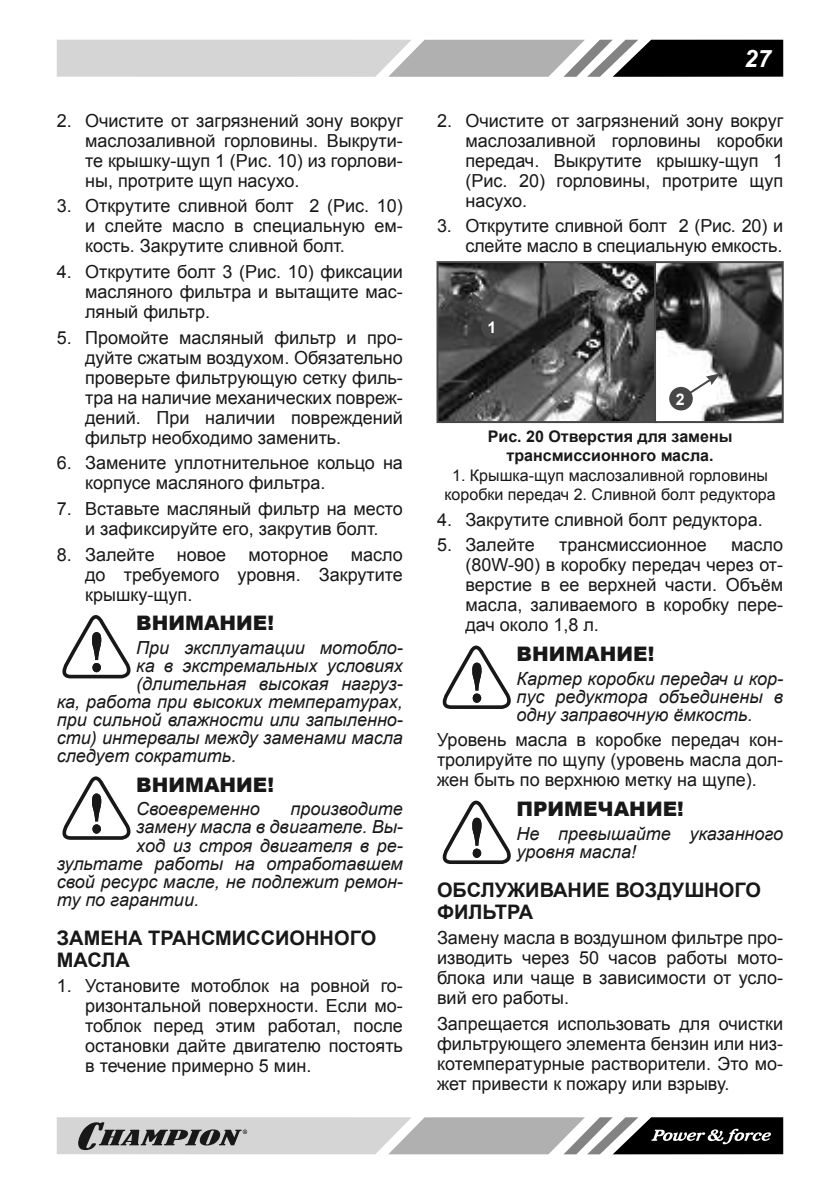
<style>
.page{position:relative;width:840px;height:1191px;background:#fff}
.page>*{position:absolute;margin:0;border:0;box-sizing:border-box;transform-origin:0 0}
.t1{font:italic 700 24px "Arial";color:#fff}
.t2{font:700 20px/22px "Arial";color:#181818}
.t3{font:900 20px "Arial";color:#181818}
.t4{font:18px/20px "Arial";color:#181818;text-align:justify}
.t5{font:italic 18px/18px "Arial";color:#181818;text-align:justify}
.t6{font:16px/19.2px "Arial";color:#181818;text-align:center}
.t7{font:700 16px/19.2px "Arial";color:#181818;text-align:center}
.t8{font:700 16px "Arial";color:#fff}
</style>
<div class="page">
<svg style="left:57px;top:40px;width:725px;height:37px;background:#a1a1a1"></svg>
<svg style="left:57px;top:1117px;width:725px;height:37px;background:#9b9b9b"></svg>
<svg style="left:62px;top:615px;width:69px;height:63px"></svg>
<svg style="left:62px;top:776px;width:69px;height:64px"></svg>
<img style="left:439px;top:264px;width:341px;height:156px">
<div style="left:436px;top:261px;width:220px;height:162px;border:2px solid #474747"></div>
<div style="left:481px;top:315px;width:23px;height:24px;background:#474747;border-radius:50%"></div>
<div style="left:653px;top:261px;width:130px;height:162px;border:2px solid #474747"></div>
<div style="left:668px;top:387px;width:24px;height:23px;background:#474747;border-radius:50%"></div>
<svg style="left:471px;top:292px;width:19px;height:30px"></svg>
<svg style="left:680px;top:373px;width:40px;height:26px"></svg>
<svg style="left:442px;top:645px;width:69px;height:64px"></svg>
<svg style="left:442px;top:800px;width:69px;height:64px"></svg>
<p class="t4" style="left:85px;top:110px;width:319px;text-indent:-28px">2. Очистите от загрязнений зону вокруг маслозаливной горловины. Выкрути&shy;те крышку-щуп 1 (Рис. 10) из горлови&shy;ны, протрите щуп насухо.</p>
<p class="t4" style="left:85px;top:196px;width:319px;text-indent:-28px">3. Открутите сливной болт 2 (Рис. 10) и слейте масло в специальную ем&shy;кость. Закрутите сливной болт.</p>
<p class="t4" style="left:85px;top:262px;width:319px;text-indent:-28px">4. Открутите болт 3 (Рис. 10) фиксации масляного фильтра и вытащите мас&shy;ляный фильтр.</p>
<p class="t4" style="left:85px;top:327px;width:319px;text-indent:-28px">5. Промойте масляный фильтр и про&shy;дуйте сжатым воздухом. Обязательно проверьте фильтрующую сетку филь&shy;тра на наличие механических повреж&shy;дений. При наличии повреждений фильтр необходимо заменить.</p>
<p class="t4" style="left:85px;top:453px;width:319px;text-indent:-28px">6. Замените уплотнительное кольцо на корпусе масляного фильтра.</p>
<p class="t4" style="left:57px;top:499px;width:347px;text-align:center">7. Вставьте масляный фильтр на место и зафиксируйте его, закрутив болт.</p>
<p class="t4" style="left:85px;top:544px;width:319px;text-indent:-28px">8. Залейте новое моторное масло до требуемого уровня. Закрутите крышку-щуп.</p>
<p class="t3" style="left:136px;top:609px;width:139px">ВНИМАНИЕ!</p>
<p class="t5" style="left:136px;top:639px;width:268px">При эксплуатации мотобло-</p>
<p class="t5" style="left:136px;top:657px;width:268px">ка в экстремальных условиях</p>
<p class="t5" style="left:136px;top:675px;width:268px">(длительная высокая нагруз-</p>
<p class="t5" style="left:57px;top:693px;width:347px">ка, работа при высоких температурах,</p>
<p class="t5" style="left:57px;top:711px;width:347px">при сильной влажности или запыленно-</p>
<p class="t5" style="left:57px;top:729px;width:347px">сти) интервалы между заменами масла</p>
<p class="t5" style="left:57px;top:747px;width:181px">следует сократить.</p>
<p class="t3" style="left:136px;top:770px;width:139px">ВНИМАНИЕ!</p>
<p class="t5" style="left:136px;top:800px;width:125px">Своевременно</p>
<p class="t5" style="left:290px;top:800px;width:114px">производите</p>
<p class="t5" style="left:136px;top:818px;width:268px">замену масла в двигателе. Вы-</p>
<p class="t5" style="left:136px;top:836px;width:268px">ход из строя двигателя в ре-</p>
<p class="t5" style="left:57px;top:854px;width:347px">зультате работы на отработавшем</p>
<p class="t5" style="left:57px;top:872px;width:347px">свой ресурс масле, не подлежит ремон-</p>
<p class="t5" style="left:57px;top:890px;width:144px">ту по гарантии.</p>
<p class="t2" style="left:57px;top:927px;width:321px">ЗАМЕНА ТРАНСМИССИОННОГО<br>МАСЛА</p>
<p class="t4" style="left:85px;top:976px;width:319px;text-indent:-28px">1. Установите мотоблок на ровной го&shy;ризонтальной поверхности. Если мо&shy;тоблок перед этим работал, после остановки дайте двигателю постоять в течение примерно 5 мин.</p>
<h1 class="t1" style="left:743px;top:44px;width:28px">27</h1>
<p class="t4" style="left:465px;top:110px;width:319px;text-indent:-28px">2. Очистите от загрязнений зону вокруг маслозаливной горловины коробки передач. Выкрутите крышку-щуп 1 (Рис. 20) горловины, протрите щуп насухо.</p>
<p class="t4" style="left:437px;top:216px;width:347px;text-align:right">3. Открутите сливной болт 2 (Рис. 20) и слейте масло в специальную емкость.</p>
<p class="t8" style="left:487px;top:318px;width:10px">1</p>
<p class="t8" style="left:675px;top:390px;width:10px">2</p>
<p class="t7" style="left:487px;top:427px;width:246px">Рис. 20 Отверстия для замены трансмиссионного масла.</p>
<p class="t6" style="left:444px;top:465px;width:332px">1. Крышка-щуп маслозаливной горловины коробки передач 2. Сливной болт редуктора</p>
<p class="t4" style="left:437px;top:509px;width:327px">4. Закрутите сливной болт редуктора.</p>
<p class="t4" style="left:437px;top:535px;width:99px">5. Залейте</p>
<p class="t4" style="left:559px;top:535px;width:149px">трансмиссионное</p>
<p class="t4" style="left:465px;top:535px;width:319px;text-indent:265px">масло (80W-90) в коробку передач через от&shy;верстие в ее верхней части. Объём масла, заливаемого в коробку пере&shy;дач около 1,8 л.</p>
<p class="t3" style="left:516px;top:639px;width:139px">ВНИМАНИЕ!</p>
<p class="t5" style="left:516px;top:669px;width:268px">Картер коробки передач и кор&shy;пус редуктора объединены в одну заправочную ёмкость.</p>
<p class="t4" style="left:437px;top:730px;width:347px">Уровень масла в коробке передач кон&shy;тролируйте по щупу (уровень масла дол&shy;жен быть по верхнюю метку на щупе).</p>
<p class="t3" style="left:516px;top:794px;width:169px">ПРИМЕЧАНИЕ!</p>
<p class="t5" style="left:516px;top:824px;width:268px">Не превышайте указанного уровня масла!</p>
<p class="t2" style="left:437px;top:879px;width:325px">ОБСЛУЖИВАНИЕ ВОЗДУШНОГО<br>ФИЛЬТРА</p>
<p class="t4" style="left:437px;top:928px;width:347px">Замену масла в воздушном фильтре про&shy;изводить через 50 часов работы мото&shy;блока или чаще в зависимости от усло&shy;вий его работы.</p>
<p class="t4" style="left:437px;top:1014px;width:347px">Запрещается использовать для очистки фильтрующего элемента бензин или низ&shy;котемпературные растворители. Это мо&shy;жет привести к пожару или взрыву.</p>
</div>
